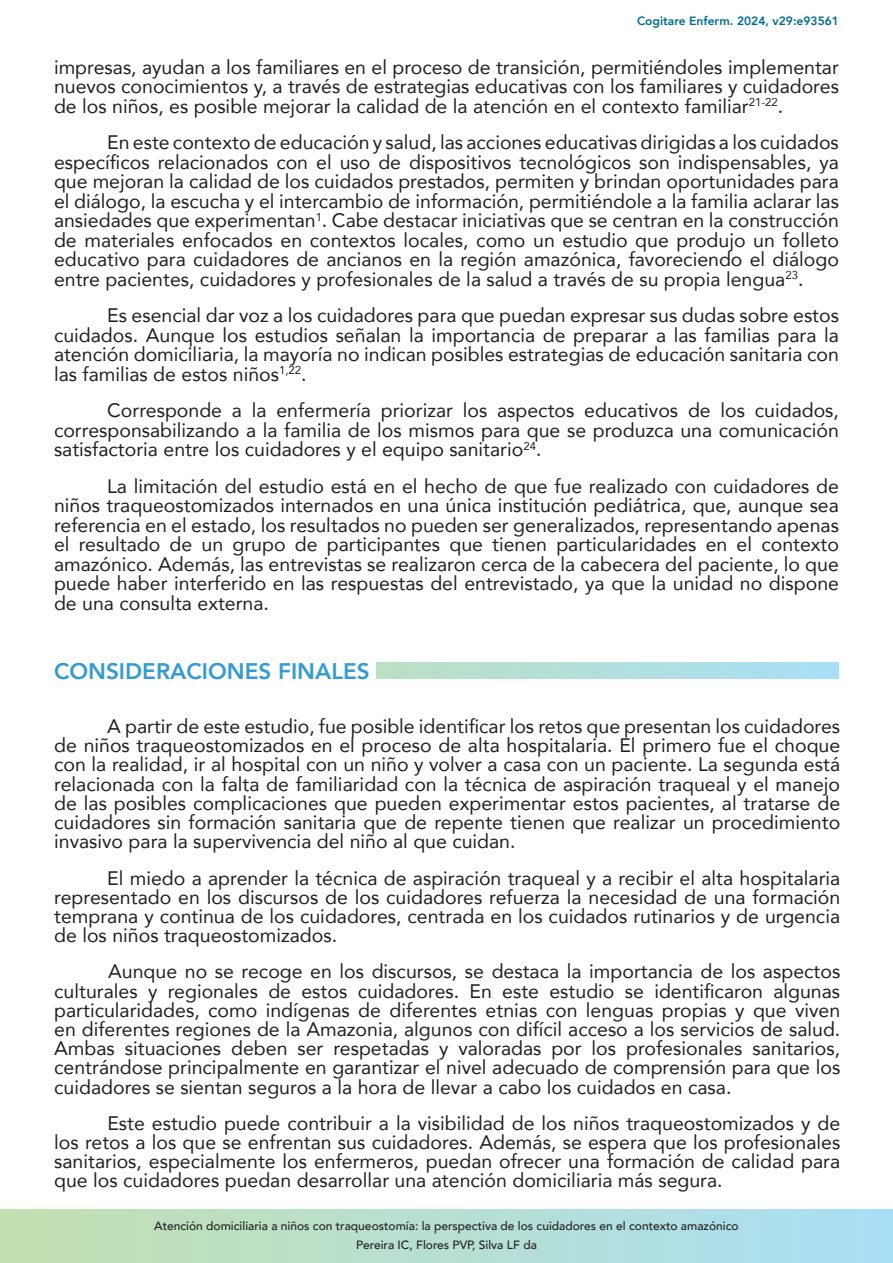
<style>
.page{position:relative;width:893px;height:1263px;background:#fff}
.page>*{position:absolute;margin:0;border:0;box-sizing:border-box;transform-origin:0 0}
.t1{font:800 22.5px "Avenir";color:#349bd3}
.t2{font:19.5px/19.5px "Avenir";color:#231f20;text-align:justify}
.t3{font:500 12px/18.6px "Avenir";color:#231f20;text-align:center}
.t4{font:800 12px "Avenir";color:#006c95}
</style>
<div class="page">
<svg style="left:0;top:1209px;width:893px;height:54px;background:#b6dfd2"></svg>
<div style="left:377px;top:662px;width:462px;height:17px;background:linear-gradient(to right,#bce0c3,#a8dff7)"></div>
<p class="t4" style="left:637px;top:10px;width:203px">Cogitare Enferm. 2024, v29:e93561</p>
<p class="t2" style="left:54px;top:56px;width:786px">impresas, ayudan a los familiares en el proceso de transición, permitiéndoles implementar nuevos conocimientos y, a través de estrategias educativas con los familiares y cuidadores de los niños, es posible mejorar la calidad de la atención en el contexto familiar<sup>21-22</sup>.</p>
<p class="t2" style="left:54px;top:132px;width:786px;text-indent:53px">En este contexto de educación y salud, las acciones educativas dirigidas a los cuidados específicos relacionados con el uso de dispositivos tecnológicos son indispensables, ya que mejoran la calidad de los cuidados prestados, permiten y brindan oportunidades para el diálogo, la escucha y el intercambio de información, permitiéndole a la familia aclarar las ansiedades que experimentan<sup>1</sup>. Cabe destacar iniciativas que se centran en la construcción de materiales enfocados en contextos locales, como un estudio que produjo un folleto educativo para cuidadores de ancianos en la región amazónica, favoreciendo el diálogo entre pacientes, cuidadores y profesionales de la salud a través de su propia lengua<sup>23</sup>.</p>
<p class="t2" style="left:54px;top:305px;width:787px;text-indent:53px">Es esencial dar voz a los cuidadores para que puedan expresar sus dudas sobre estos cuidados. Aunque los estudios señalan la importancia de preparar a las familias para la atención domiciliaria, la mayoría no indican posibles estrategias de educación sanitaria con las familias de estos niños<sup>1,22</sup>.</p>
<p class="t2" style="left:54px;top:400px;width:786px;text-indent:53px">Corresponde a la enfermería priorizar los aspectos educativos de los cuidados, corresponsabilizando a la familia de los mismos para que se produzca una comunicación satisfactoria entre los cuidadores y el equipo sanitario<sup>24</sup>.</p>
<p class="t2" style="left:54px;top:475px;width:787px;text-indent:53px">La limitación del estudio está en el hecho de que fue realizado con cuidadores de niños traqueostomizados internados en una única institución pediátrica, que, aunque sea referencia en el estado, los resultados no pueden ser generalizados, representando apenas el resultado de un grupo de participantes que tienen particularidades en el contexto amazónico. Además, las entrevistas se realizaron cerca de la cabecera del paciente, lo que puede haber interferido en las respuestas del entrevistado, ya que la unidad no dispone de una consulta externa.</p>
<p class="t1" style="left:54px;top:650px;width:317px">CONSIDERACIONES FINALES</p>
<p class="t2" style="left:54px;top:716px;width:788px;text-indent:53px">A partir de este estudio, fue posible identificar los retos que presentan los cuidadores de niños traqueostomizados en el proceso de alta hospitalaria. El primero fue el choque con la realidad, ir al hospital con un niño y volver a casa con un paciente. La segunda está relacionada con la falta de familiaridad con la técnica de aspiración traqueal y el manejo de las posibles complicaciones que pueden experimentar estos pacientes, al tratarse de cuidadores sin formación sanitaria que de repente tienen que realizar un procedimiento invasivo para la supervivencia del niño al que cuidan.</p>
<p class="t2" style="left:54px;top:867px;width:788px;text-indent:53px">El miedo a aprender la técnica de aspiración traqueal y a recibir el alta hospitalaria representado en los discursos de los cuidadores refuerza la necesidad de una formación temprana y continua de los cuidadores, centrada en los cuidados rutinarios y de urgencia de los niños traqueostomizados.</p>
<p class="t2" style="left:54px;top:961px;width:788px;text-indent:54px">Aunque no se recoge en los discursos, se destaca la importancia de los aspectos culturales y regionales de estos cuidadores. En este estudio se identificaron algunas particularidades, como indígenas de diferentes etnias con lenguas propias y que viven en diferentes regiones de la Amazonia, algunos con difícil acceso a los servicios de salud.<br>Ambas situaciones deben ser respetadas y valoradas por los profesionales sanitarios, centrándose principalmente en garantizar el nivel adecuado de comprensión para que los cuidadores se sientan seguros a la hora de llevar a cabo los cuidados en casa.</p>
<p class="t2" style="left:54px;top:1113px;width:788px;text-indent:53px">Este estudio puede contribuir a la visibilidad de los niños traqueostomizados y de los retos a los que se enfrentan sus cuidadores. Además, se espera que los profesionales sanitarios, especialmente los enfermeros, puedan ofrecer una formación de calidad para que los cuidadores puedan desarrollar una atención domiciliaria más segura.</p>
<p class="t3" style="left:154px;top:1216px;width:586px">Atención domiciliaria a niños con traqueostomía: la perspectiva de los cuidadores en el contexto amazónico<br>Pereira IC, Flores PVP, Silva LF da</p>
</div>
